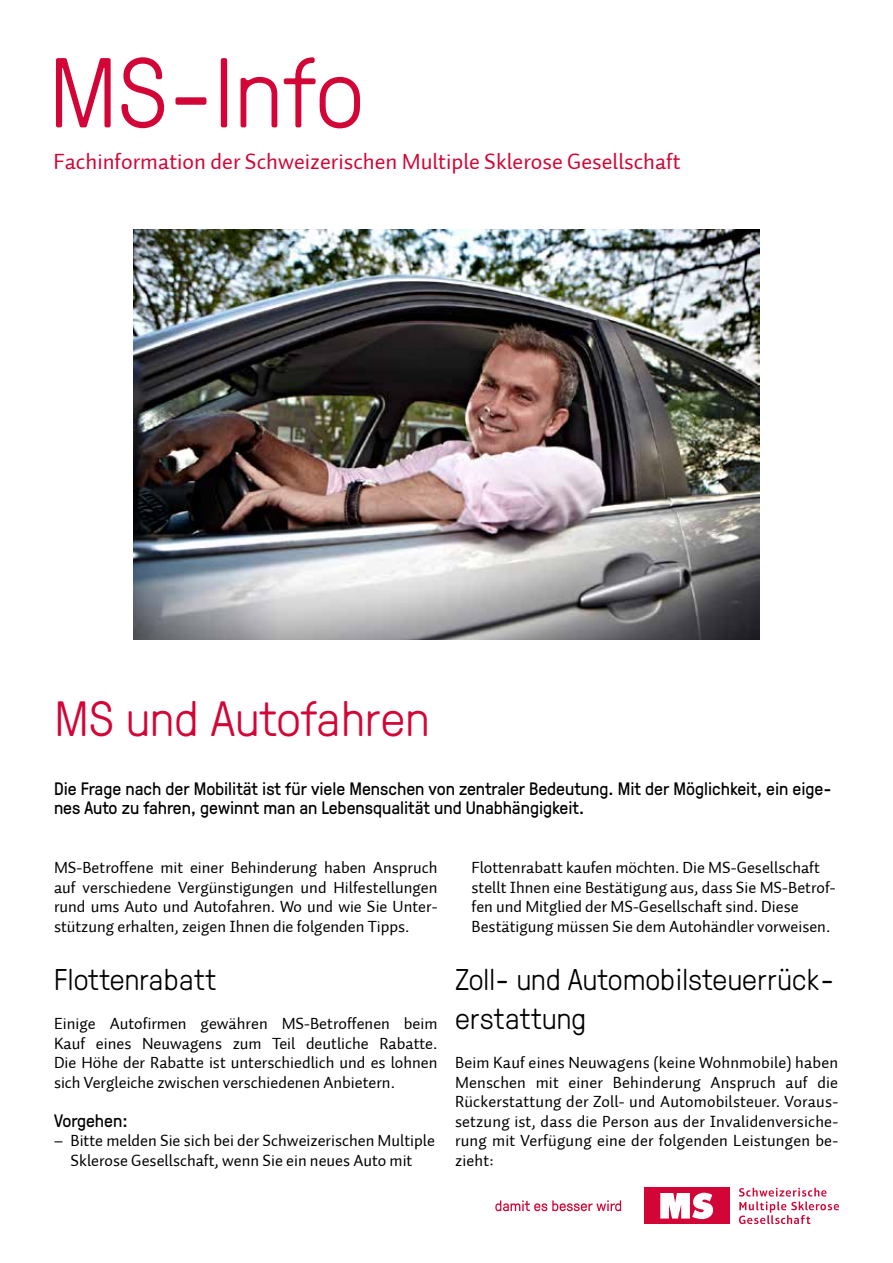
<style>
.page{position:relative;width:893px;height:1263px;background:#fff}
.page>*{position:absolute;margin:0;border:0;box-sizing:border-box;transform-origin:0 0}
.t1{font:300 99px "GT Pressura";letter-spacing:.01em;color:#d30536}
.t2{font:300 49.5px "GT Pressura";letter-spacing:.01em;color:#d30536}
.t3{font:300 30px/39px "GT Pressura";letter-spacing:.01em;color:#000}
.t4{font:22.5px "Auto 2 Regular LF";color:#d30536}
.t5{font:18px/19.5px "GT Pressura";color:#000}
.t6{font:16.5px/19.5px "Auto 2 Regular LF";color:#000;text-align:justify}
</style>
<div class="page">
<div style="left:644px;top:1188px;width:86px;height:36px;background:#d30536"></div>
<svg style="left:660px;top:1193px;width:53px;height:26px"></svg>
<svg style="left:739px;top:1188px;width:100px;height:36px"></svg>
<svg style="left:495px;top:1200px;width:126px;height:11px"></svg>
<img style="left:134px;top:230px;width:625px;height:409px">
<h1 class="t1" style="left:50px;top:22px;width:317px">MS-Info</h1>
<h3 class="t4" style="left:54px;top:148px;width:629px">Fachinformation der Schweizerischen Multiple Sklerose Gesellschaft</h3>
<h2 class="t2" style="left:55px;top:684px;width:376px">MS und Autofahren</h2>
<p class="t5" style="left:54px;top:778px;width:779px">Die Frage nach der Mobilität ist für viele Menschen von zentraler Bedeutung. Mit der Möglichkeit, ein eige&shy;nes Auto zu fahren, gewinnt man an Lebensqualität und Unabhängigkeit.</p>
<p class="t6" style="left:54px;top:858px;width:385px">MS-Betroffene mit einer Behinderung haben Anspruch auf verschiedene Vergünstigungen und Hilfestellungen rund ums Auto und Autofahren. Wo und wie Sie Unter&shy;stützung erhalten, zeigen Ihnen die folgenden Tipps.</p>
<h3 class="t3" style="left:54px;top:958px;width:164px">Flottenrabatt</h3>
<p class="t6" style="left:54px;top:1014px;width:385px">Einige Autofirmen gewähren MS-Betroffenen beim Kauf eines Neuwagens zum Teil deutliche Rabatte.<br>Die Höhe der Rabatte ist unterschiedlich und es lohnen sich Vergleiche zwischen verschiedenen Anbietern.</p>
<p class="t5" style="left:54px;top:1109px;width:75px">Vorgehen:</p>
<p class="t6" style="left:54px;top:1131px;width:382px;text-align:center">– Bitte melden Sie sich bei der Schweizerischen Multiple<br>Sklerose Gesellschaft, wenn Sie ein neues Auto mit</p>
<p class="t6" style="left:471px;top:858px;width:366px;text-align:left">Flottenrabatt kaufen möchten. Die MS-Gesellschaft stellt Ihnen eine Bestätigung aus, dass Sie MS-Betrof&shy;fen und Mitglied der MS-Gesellschaft sind. Diese Bestätigung müssen Sie dem Autohändler vorweisen.</p>
<h3 class="t3" style="left:455px;top:958px;width:380px">Zoll- und Automobilsteuerrück&shy;erstattung</h3>
<p class="t6" style="left:455px;top:1053px;width:385px">Beim Kauf eines Neuwagens (keine Wohnmobile) haben Menschen mit einer Behinderung Anspruch auf die Rückerstattung der Zoll- und Automobilsteuer. Voraus&shy;setzung ist, dass die Person aus der Invalidenversiche&shy;rung mit Verfügung eine der folgenden Leistungen be&shy;zieht:</p>
</div>
